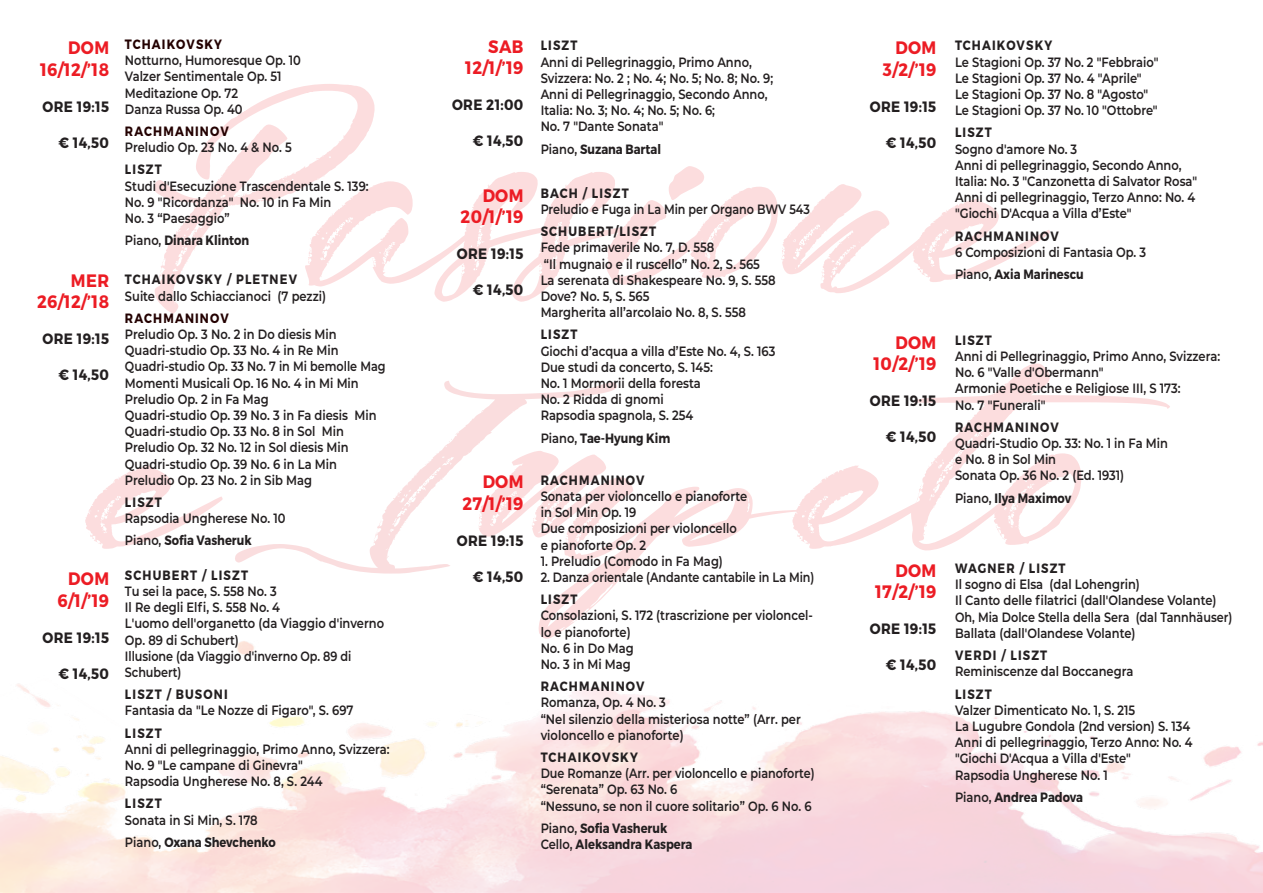
<style>
.page{position:relative;width:1263px;height:893px;background:#fff}
.page>*{position:absolute;margin:0;border:0;box-sizing:border-box;transform-origin:0 0}
.t1{font:700 18px/21.6px "Montserrat";letter-spacing:.025em;color:#ec1c24;text-align:right;scale:.9 1}
.t2{font:700 15px "Montserrat";letter-spacing:.025em;color:#231f20;scale:.9 1}
.t3{font:600 13.5px/16.2px "Montserrat";color:#231f20;scale:.85 1}
.t4{font:700 13.5px "Montserrat";letter-spacing:.1em;color:#231f20;scale:.85 1}
.t5{font:600 13.5px/16.2px "Montserrat";color:#231f20;scale:.83 1}
.t6{font:700 13.5px/16.2px "Montserrat";color:#231f20;scale:.85 1}
.t7{font:700 13.5px "Montserrat";letter-spacing:.1em;color:#230000;scale:.85 1}
.s1{font-weight:600}
.s2{font-weight:700}
</style>
<div class="page">
<svg style="left:154px;top:84px;width:221px;height:230px"></svg>
<svg style="left:305px;top:166px;width:745px;height:136px"></svg>
<svg style="left:85px;top:465px;width:138px;height:84px"></svg>
<svg style="left:538px;top:465px;width:392px;height:174px"></svg>
<svg style="left:911px;top:363px;width:259px;height:187px"></svg>
<svg style="left:994px;top:453px;width:87px;height:92px"></svg>
<svg style="left:235px;top:381px;width:382px;height:193px"></svg>
<img style="left:0;top:641px;width:1263px;height:252px">
<h1 class="t1" style="left:40px;top:37px;width:78px">DOM<br>16/12/’18</h1>
<p class="t2" style="left:43px;top:97px;width:75px">ORE 19:15</p>
<p class="t2" style="left:58px;top:133px;width:58px">€ 14,50</p>
<h1 class="t1" style="left:37px;top:270px;width:82px">MER<br>26/12/’18</h1>
<p class="t2" style="left:43px;top:330px;width:75px">ORE 19:15</p>
<p class="t2" style="left:58px;top:366px;width:58px">€ 14,50</p>
<h1 class="t1" style="left:57px;top:568px;width:59px;text-align:center">DOM<br>6/1/’19</h1>
<p class="t2" style="left:43px;top:628px;width:75px">ORE 19:15</p>
<p class="t2" style="left:58px;top:664px;width:58px">€ 14,50</p>
<p class="t7" style="left:125px;top:36px;width:116px">TCHAIKOVSKY</p>
<p class="t3" style="left:125px;top:52px;width:208px">Notturno, Humoresque Op. 10<br>Valzer Sentimentale Op. 51<br>Meditazione Op. 72<br>Danza Russa Op. 40</p>
<p class="t7" style="left:125px;top:123px;width:124px">RACHMANINOV</p>
<p class="t3" style="left:125px;top:139px;width:198px">Preludio Op. 23 No. 4 &amp; No. 5</p>
<p class="t4" style="left:125px;top:161px;width:45px">LISZT</p>
<p class="t3" style="left:125px;top:177px;width:288px">Studi d'Esecuzione Trascendentale S. 139:<br>No. 9 "Ricordanza" No. 10 in Fa Min<br>No. 3 “Paesaggio”</p>
<p class="t6" style="left:125px;top:232px;width:148px"><span class="s1">Piano,</span> Dinara Klinton</p>
<p class="t4" style="left:125px;top:271px;width:204px">TCHAIKOVSKY / PLETNEV</p>
<p class="t3" style="left:125px;top:287px;width:238px">Suite dallo Schiaccianoci (7 pezzi)</p>
<p class="t7" style="left:125px;top:310px;width:124px">RACHMANINOV</p>
<p class="t3" style="left:125px;top:325px;width:308px">Preludio Op. 3 No. 2 in Do diesis Min Quadri-studio Op. 33 No. 4 in Re Min Quadri-studio Op. 33 No. 7 in Mi bemolle Mag Momenti Musicali Op. 16 No. 4 in Mi Min Preludio Op. 2 in Fa Mag<br>Quadri-studio Op. 39 No. 3 in Fa diesis Min Quadri-studio Op. 33 No. 8 in Sol Min Preludio Op. 32 No. 12 in Sol diesis Min Quadri-studio Op. 39 No. 6 in La Min Preludio Op. 23 No. 2 in Sib Mag</p>
<p class="t4" style="left:125px;top:494px;width:45px">LISZT</p>
<p class="t3" style="left:125px;top:507px;width:190px;line-height:22.2px">Rapsodia Ungherese No. 10<br>Piano, <span class="s2">Sofia Vasheruk</span></p>
<p class="t4" style="left:125px;top:567px;width:146px">SCHUBERT / LISZT</p>
<p class="t3" style="left:125px;top:582px;width:306px">Tu sei la pace, S. 558 No. 3<br>Il Re degli Elfi, S. 558 No. 4<br>L'uomo dell'organetto (da Viaggio d'inverno<br>Op. 89 di Schubert)<br>Illusione (da Viaggio d'inverno Op. 89 di<br>Schubert)</p>
<p class="t4" style="left:125px;top:686px;width:122px">LISZT / BUSONI</p>
<p class="t3" style="left:125px;top:702px;width:270px">Fantasia da "Le Nozze di Figaro", S. 697</p>
<p class="t4" style="left:125px;top:724px;width:45px">LISZT</p>
<p class="t3" style="left:125px;top:740px;width:313px">Anni di pellegrinaggio, Primo Anno, Svizzera:<br>No. 9 "Le campane di Ginevra"<br>Rapsodia Ungherese No. 8, S. 244</p>
<p class="t4" style="left:125px;top:795px;width:45px">LISZT</p>
<p class="t3" style="left:125px;top:808px;width:179px;line-height:22.2px">Sonata in Si Min, S. 178<br>Piano, <span class="s2">Oxana Shevchenko</span></p>
<h1 class="t1" style="left:465px;top:36px;width:66px">SAB<br>12/1/’19</h1>
<p class="t2" style="left:452px;top:96px;width:81px">ORE 21:00</p>
<p class="t2" style="left:473px;top:132px;width:58px">€ 14,50</p>
<h1 class="t1" style="left:461px;top:185px;width:71px">DOM<br>20/1/’19</h1>
<p class="t2" style="left:457px;top:245px;width:75px">ORE 19:15</p>
<p class="t2" style="left:473px;top:281px;width:58px">€ 14,50</p>
<h1 class="t1" style="left:462px;top:472px;width:69px">DOM<br>27/1/’19</h1>
<p class="t2" style="left:457px;top:531px;width:75px">ORE 19:15</p>
<p class="t2" style="left:473px;top:567px;width:58px">€ 14,50</p>
<p class="t4" style="left:541px;top:37px;width:45px">LISZT</p>
<p class="t3" style="left:541px;top:53px;width:275px">Anni di Pellegrinaggio, Primo Anno, Svizzera: No. 2 ; No. 4; No. 5; No. 8; No. 9; Anni di Pellegrinaggio, Secondo Anno, Italia: No. 3; No. 4; No. 5; No. 6;<br>No. 7 "Dante Sonata"</p>
<p class="t6" style="left:541px;top:141px;width:143px"><span class="s1">Piano,</span> Suzana Bartal</p>
<p class="t4" style="left:541px;top:185px;width:105px">BACH / LISZT</p>
<p class="t5" style="left:541px;top:200px;width:326px">Preludio e Fuga in La Min per Organo BWV 543</p>
<p class="t4" style="left:541px;top:223px;width:137px">SCHUBERT/LISZT</p>
<p class="t3" style="left:541px;top:239px;width:278px">Fede primaverile No. 7, D. 558<br>“Il mugnaio e il ruscello” No. 2, S. 565<br>La serenata di Shakespeare No. 9, S. 558<br>Dove? No. 5, S. 565<br>Margherita all’arcolaio No. 8, S. 558</p>
<p class="t4" style="left:541px;top:326px;width:45px">LISZT</p>
<p class="t3" style="left:541px;top:342px;width:278px">Giochi d’acqua a villa d’Este No. 4, S. 163<br>Due studi da concerto, S. 145:<br>No. 1 Mormorii della foresta<br>No. 2 Ridda di gnomi<br>Rapsodia spagnola, S. 254</p>
<p class="t6" style="left:541px;top:430px;width:154px"><span class="s1">Piano,</span> Tae-Hyung Kim</p>
<p class="t4" style="left:541px;top:471px;width:124px">RACHMANINOV</p>
<p class="t3" style="left:541px;top:487px;width:244px">Sonata per violoncello e pianoforte in Sol Min Op. 19<br>Due composizioni per violoncello e pianoforte Op. 2</p>
<p class="t3" style="left:541px;top:552px;width:216px">1. Preludio (Comodo in Fa Mag)</p>
<p class="t5" style="left:541px;top:568px;width:331px">2. Danza orientale (Andante cantabile in La Min)</p>
<p class="t4" style="left:541px;top:591px;width:45px">LISZT</p>
<p class="t3" style="left:541px;top:607px;width:322px">Consolazioni, S. 172 (trascrizione per violoncel&shy;lo e pianoforte)<br>No. 6 in Do Mag<br>No. 3 in Mi Mag</p>
<p class="t4" style="left:541px;top:678px;width:124px">RACHMANINOV</p>
<p class="t3" style="left:541px;top:694px;width:308px">Romanza, Op. 4 No. 3<br>“Nel silenzio della misteriosa notte” (Arr. per violoncello e pianoforte)</p>
<p class="t4" style="left:541px;top:749px;width:116px">TCHAIKOVSKY</p>
<p class="t5" style="left:541px;top:765px;width:332px">Due Romanze (Arr. per violoncello e pianoforte) “Serenata” Op. 63 No. 6<br>“Nessuno, se non il cuore solitario” Op. 6 No. 6</p>
<p class="t6" style="left:541px;top:820px;width:180px"><span class="s1">Piano,</span> Sofia Vasheruk<br><span class="s1">Cello,</span> Aleksandra Kaspera</p>
<h1 class="t1" style="left:883px;top:37px;width:61px">DOM<br>3/2/’19</h1>
<p class="t2" style="left:870px;top:97px;width:75px">ORE 19:15</p>
<p class="t2" style="left:886px;top:133px;width:58px">€ 14,50</p>
<p class="t4" style="left:955px;top:37px;width:116px">TCHAIKOVSKY</p>
<p class="t3" style="left:955px;top:53px;width:241px">Le Stagioni Op. 37 No. 2 "Febbraio" Le Stagioni Op. 37 No. 4 "Aprile" Le Stagioni Op. 37 No. 8 "Agosto" Le Stagioni Op. 37 No. 10 "Ottobre"</p>
<p class="t4" style="left:955px;top:124px;width:45px">LISZT</p>
<p class="t3" style="left:955px;top:140px;width:286px">Sogno d'amore No. 3<br>Anni di pellegrinaggio, Secondo Anno, Italia: No. 3 "Canzonetta di Salvator Rosa" Anni di pellegrinaggio, Terzo Anno: No. 4 "Giochi D'Acqua a Villa d’Este"</p>
<p class="t4" style="left:955px;top:227px;width:124px">RACHMANINOV</p>
<p class="t3" style="left:955px;top:240px;width:226px;line-height:22.2px">6 Composizioni di Fantasia Op. 3<br>Piano, <span class="s2">Axia Marinescu</span></p>
<h1 class="t1" style="left:873px;top:332px;width:71px">DOM<br>10/2/’19</h1>
<p class="t2" style="left:870px;top:391px;width:75px">ORE 19:15</p>
<p class="t2" style="left:886px;top:427px;width:58px">€ 14,50</p>
<p class="t4" style="left:955px;top:332px;width:45px">LISZT</p>
<p class="t3" style="left:955px;top:347px;width:313px">Anni di Pellegrinaggio, Primo Anno, Svizzera:<br>No. 6 "Valle d'Obermann"<br>Armonie Poetiche e Religiose III, S 173:<br>No. 7 "Funerali"</p>
<p class="t4" style="left:955px;top:419px;width:124px">RACHMANINOV</p>
<p class="t3" style="left:955px;top:434px;width:252px">Quadri-Studio Op. 33: No. 1 in Fa Min e No. 8 in Sol Min<br>Sonata Op. 36 No. 2 (Ed. 1931)</p>
<p class="t6" style="left:955px;top:490px;width:138px"><span class="s1">Piano,</span> Ilya Maximov</p>
<h1 class="t1" style="left:875px;top:560px;width:69px">DOM<br>17/2/’19</h1>
<p class="t2" style="left:870px;top:620px;width:75px">ORE 19:15</p>
<p class="t2" style="left:886px;top:656px;width:58px">€ 14,50</p>
<p class="t4" style="left:955px;top:560px;width:132px">WAGNER / LISZT</p>
<p class="t3" style="left:955px;top:576px;width:328px">Il sogno di Elsa (dal Lohengrin)<br>Il Canto delle filatrici (dall'Olandese Volante)<br>Oh, Mia Dolce Stella della Sera (dal Tannhäuser)<br>Ballata (dall'Olandese Volante)</p>
<p class="t4" style="left:955px;top:647px;width:110px">VERDI / LISZT</p>
<p class="t3" style="left:955px;top:663px;width:211px">Reminiscenze dal Boccanegra</p>
<p class="t4" style="left:955px;top:685px;width:45px">LISZT</p>
<p class="t3" style="left:955px;top:701px;width:281px">Valzer Dimenticato No. 1, S. 215<br>La Lugubre Gondola (2nd version) S. 134<br>Anni di pellegrinaggio, Terzo Anno: No. 4 "Giochi D'Acqua a Villa d'Este"<br>Rapsodia Ungherese No. 1</p>
<p class="t6" style="left:955px;top:789px;width:152px"><span class="s1">Piano,</span> Andrea Padova</p>
</div>
